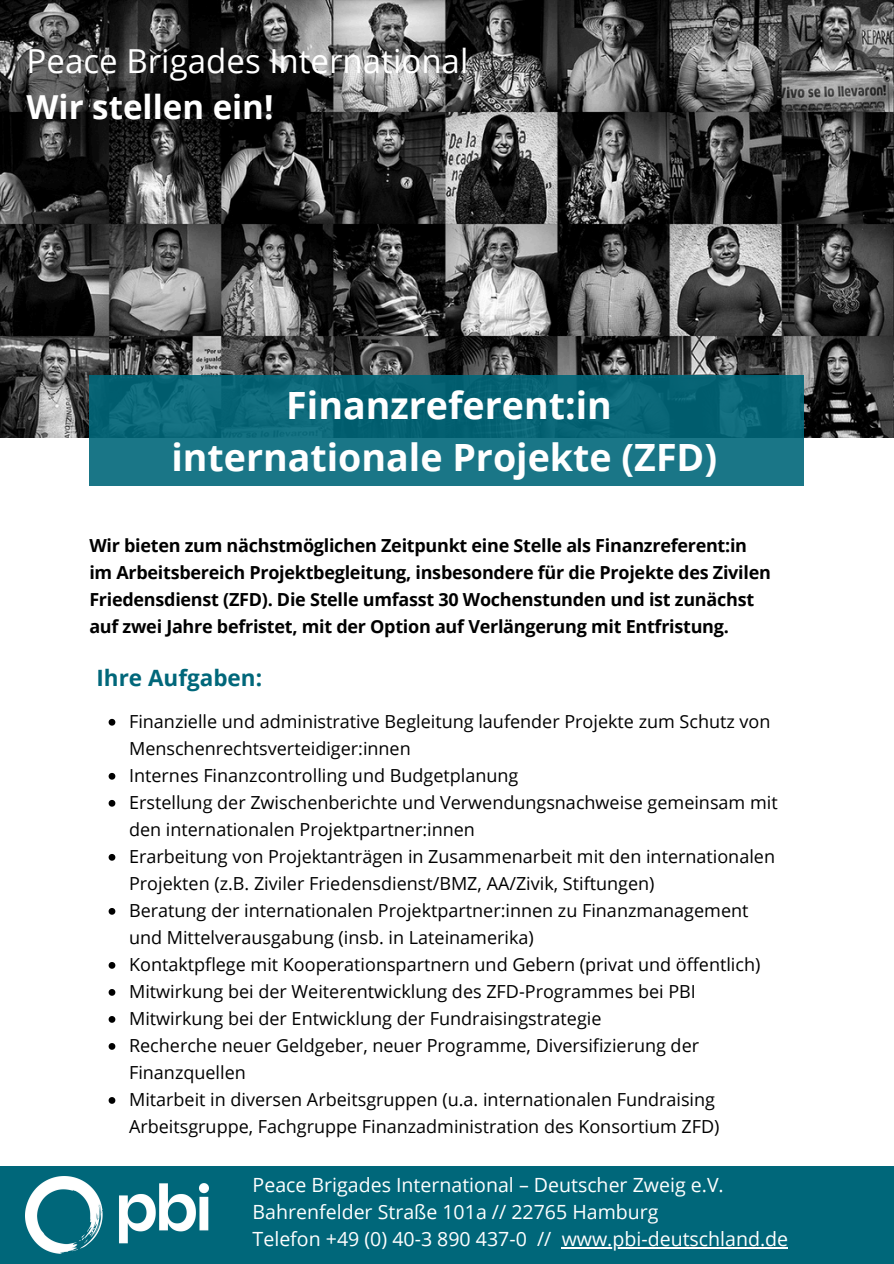
<style>
.page{position:relative;width:894px;height:1264px;background:#fff}
.page>*{position:absolute;margin:0;border:0;box-sizing:border-box;transform-origin:0 0}
.t1{font:700 37.5px/51.8px "Open Sans";color:#fff;text-align:center}
.t2{font:33px/46.2px "Open Sans";color:#fff}
.t3{font:700 22.5px "Open Sans";color:#00677a}
.t4{font:19.5px "Open Sans";color:#fff}
.t5{font:18px/27px "Open Sans";color:#000}
.t6{font:700 18px/27px "Open Sans";letter-spacing:-.015em;color:#000}
.s1{font-weight:700}
</style>
<div class="page">
<img style="left:0;top:0;width:893px;height:438px">
<div style="left:0;top:1166px;width:893px;height:97px;background:#00677a"></div>
<svg style="left:89px;top:375px;width:714px;height:110px;background:#0f6b7d"></svg>
<svg style="left:109px;top:719px;width:6px;height:6px"></svg>
<svg style="left:109px;top:773px;width:6px;height:6px"></svg>
<svg style="left:109px;top:800px;width:6px;height:6px"></svg>
<svg style="left:109px;top:854px;width:6px;height:6px"></svg>
<svg style="left:109px;top:908px;width:6px;height:6px"></svg>
<svg style="left:109px;top:962px;width:6px;height:6px"></svg>
<svg style="left:109px;top:989px;width:6px;height:6px"></svg>
<svg style="left:109px;top:1016px;width:6px;height:6px"></svg>
<svg style="left:109px;top:1043px;width:6px;height:6px"></svg>
<svg style="left:109px;top:1097px;width:6px;height:6px"></svg>
<hr style="left:561px;top:1247px;width:227px;height:1px;background:#fff">
<img style="left:25px;top:1176px;width:183px;height:77px">
<h2 class="t2" style="left:27px;top:37px;width:443px">Peace Brigades International<br><span class="s1">Wir stellen ein!</span></h2>
<p class="t1" style="left:171px;top:378px;width:547px">Finanzreferent:in internationale Projekte (ZFD)</p>
<p class="t6" style="left:89px;top:531px;width:682px">Wir bieten zum nächstmöglichen Zeitpunkt eine Stelle als Finanzreferent:in im Arbeitsbereich Projektbegleitung, insbesondere für die Projekte des Zivilen Friedensdienst (ZFD). Die Stelle umfasst 30 Wochenstunden und ist zunächst auf zwei Jahre befristet, mit der Option auf Verlängerung mit Entfristung.</p>
<h1 class="t3" style="left:96px;top:661px;width:167px">Ihre Aufgaben:</h1>
<h4 class="t5" style="left:129px;top:707px;width:642px">Finanzielle und administrative Begleitung laufender Projekte zum Schutz von<br>Menschenrechtsverteidiger:innen</h4>
<h3 class="t5" style="left:129px;top:761px;width:390px">Internes Finanzcontrolling und Budgetplanung</h3>
<p class="t5" style="left:129px;top:788px;width:650px">Erstellung der Zwischenberichte und Verwendungsnachweise gemeinsam mit den internationalen Projektpartner:innen</p>
<p class="t5" style="left:129px;top:842px;width:647px">Erarbeitung von Projektanträgen in Zusammenarbeit mit den internationalen<br>Projekten (z.B. Ziviler Friedensdienst/BMZ, AA/Zivik, Stiftungen)</p>
<p class="t5" style="left:129px;top:896px;width:620px">Beratung der internationalen Projektpartner:innen zu Finanzmanagement und Mittelverausgabung (insb. in Lateinamerika)</p>
<p class="t5" style="left:129px;top:950px;width:632px">Kontaktpflege mit Kooperationspartnern und Gebern (privat und öffentlich)</p>
<p class="t5" style="left:129px;top:977px;width:568px">Mitwirkung bei der Weiterentwicklung des ZFD-Programmes bei PBI</p>
<p class="t5" style="left:129px;top:1004px;width:474px">Mitwirkung bei der Entwicklung der Fundraisingstrategie</p>
<p class="t5" style="left:129px;top:1031px;width:571px">Recherche neuer Geldgeber, neuer Programme, Diversifizierung der<br>Finanzquellen</p>
<p class="t5" style="left:129px;top:1085px;width:591px">Mitarbeit in diversen Arbeitsgruppen (u.a. internationalen Fundraising<br>Arbeitsgruppe, Fachgruppe Finanzadministration des Konsortium ZFD)</p>
<p class="t4" style="left:252px;top:1171px;width:472px">Peace Brigades International – Deutscher Zweig e.V.</p>
<p class="t4" style="left:252px;top:1198px;width:407px">Bahrenfelder Straße 101a // 22765 Hamburg</p>
<p class="t4" style="left:252px;top:1225px;width:300px">Telefon +49 (0) 40-3 890 437-0 //</p>
<p class="t4" style="left:561px;top:1225px;width:228px">www.pbi-deutschland.de</p>
</div>
